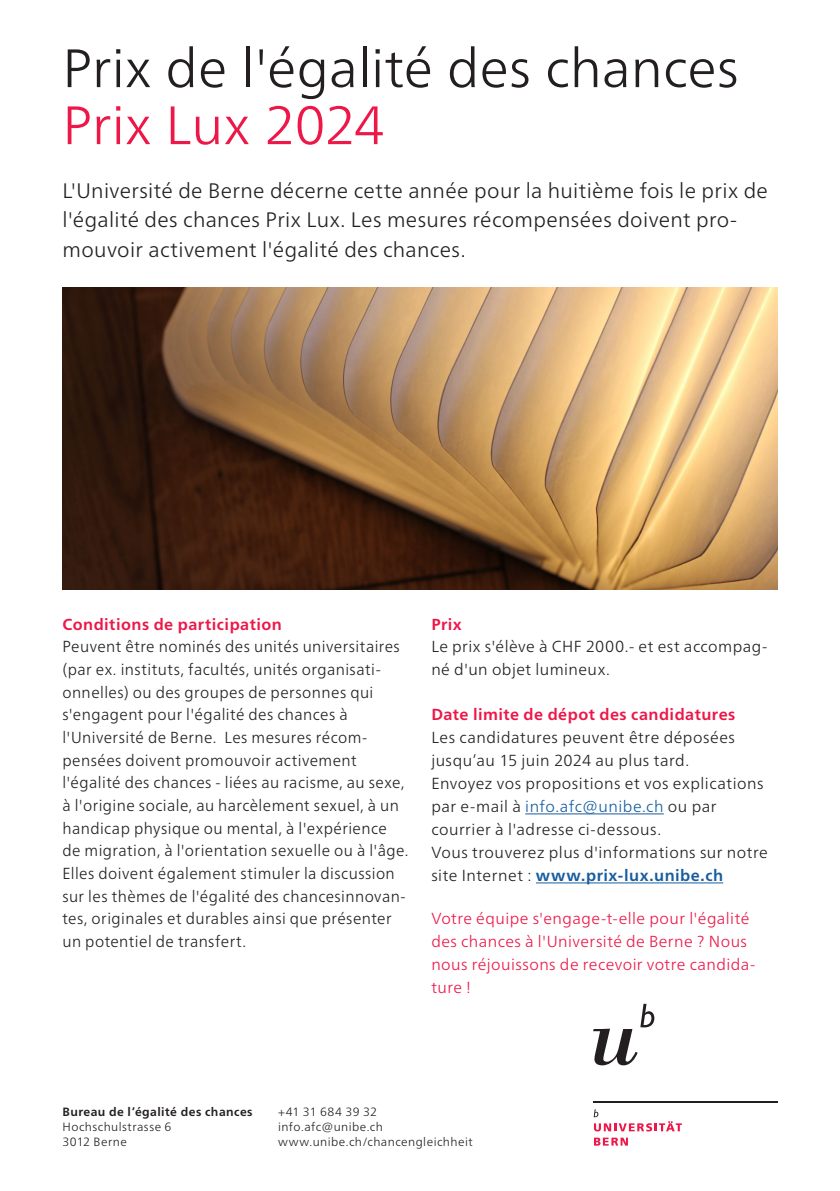
<style>
.page{position:relative;width:840px;height:1191px;background:#fff}
.page>*{position:absolute;margin:0;border:0;box-sizing:border-box;transform-origin:0 0}
._2_2-teilige_Headline{font:300 54px "Frutiger Neue LT Pro";letter-spacing:.005em;color:#231f20}
._2_2-teilige_Headline-2{font:300 54px "Frutiger Neue LT Pro";letter-spacing:.005em;color:#ed1748}
.Untertitel_Light{font:300 21px/29.6px "Frutiger Neue LT Pro";letter-spacing:.015em;color:#231f20}
.Grundtext_8_11_5{font:300 16px/22.6px "Frutiger Neue LT Pro";letter-spacing:.03em;color:#231f20}
._4_Grundtext{font:300 16px/22.6px "Frutiger Neue LT Pro";letter-spacing:.025em;color:#ed1748}
._4_Grundtext-2{font:700 16px "Frutiger Neue LT Pro";letter-spacing:.03em;color:#ed1748}
._5_Absender{font:300 12px "Frutiger Neue LT Pro";letter-spacing:.035em;color:#231f20}
._5_Absender-2{font:700 12px "Frutiger Neue LT Pro";letter-spacing:.04em;color:#231f20}
.s1{color:#175d9e}
.s2{font-weight:700;color:#175d9e}
</style>
<div class="page">
<hr style="left:525px;top:813px;width:138px;height:1px;background:#175d9e">
<hr style="left:535px;top:882px;width:187px;height:1px;background:#175d9e">
<svg style="left:593px;top:1003px;width:61px;height:62px"></svg>
<hr style="left:593px;top:1101px;width:184px;height:2px;background:#231f20">
<svg style="left:593px;top:1109px;width:88px;height:22px"></svg>
<svg style="left:594px;top:1137px;width:33px;height:8px"></svg>
<img style="left:62px;top:288px;width:715px;height:302px">
<p class="_2_2-teilige_Headline" style="left:62px;top:36px;width:677px">Prix de l'égalité des chances</p>
<p class="_2_2-teilige_Headline-2" style="left:62px;top:93px;width:323px">Prix Lux 2024</p>
<p class="Untertitel_Light" style="left:62px;top:175px;width:706px">L'Université de Berne décerne cette année pour la huitième fois le prix de l'égalité des chances Prix Lux. Les mesures récompensées doivent pro&shy;mouvoir activement l'égalité des chances.</p>
<p class="_4_Grundtext-2" style="left:62px;top:614px;width:221px">Conditions de participation</p>
<p class="Grundtext_8_11_5" style="left:62px;top:635px;width:347px">Peuvent être nominés des unités universitaires (par ex. instituts, facultés, unités organisati&shy;onnelles) ou des groupes de personnes qui s'engagent pour l'égalité des chances à l'Université de Berne. Les mesures récom&shy;pensées doivent promouvoir activement l'égalité des chances - liées au racisme, au sexe, à l'origine sociale, au harcèlement sexuel, à un handicap physique ou mental, à l'expérience de migration, à l'orientation sexuelle ou à l'âge.<br>Elles doivent également stimuler la discussion sur les thèmes de l'égalité des chancesinnovan&shy;tes, originales et durables ainsi que présenter un potentiel de transfert.</p>
<p class="_4_Grundtext-2" style="left:431px;top:614px;width:32px">Prix</p>
<p class="Grundtext_8_11_5" style="left:431px;top:635px;width:337px">Le prix s'élève à CHF 2000.- et est accompag&shy;né d'un objet lumineux.</p>
<p class="_4_Grundtext-2" style="left:431px;top:705px;width:305px">Date limite de dépot des candidatures</p>
<p class="Grundtext_8_11_5" style="left:431px;top:726px;width:305px">Les candidatures peuvent être déposées jusqu’au 15 juin 2024 au plus tard.</p>
<p class="Grundtext_8_11_5" style="left:431px;top:772px;width:333px">Envoyez vos propositions et vos explications par e-mail à <span class="s1">info.afc@unibe.ch</span> ou par courrier à l'adresse ci-dessous.</p>
<p class="Grundtext_8_11_5" style="left:431px;top:841px;width:338px">Vous trouverez plus d'informations sur notre site Internet : <span class="s2">www.prix-lux.unibe.ch</span></p>
<p class="_4_Grundtext" style="left:431px;top:907px;width:325px">Votre équipe s'engage-t-elle pour l'égalité des chances à l'Université de Berne ? Nous nous réjouissons de recevoir votre candida&shy;ture !</p>
<p class="_5_Absender-2" style="left:62px;top:1104px;width:192px">Bureau de l‘égalité des chances</p>
<p class="_5_Absender" style="left:62px;top:1119px;width:110px">Hochschulstrasse 6</p>
<p class="_5_Absender" style="left:62px;top:1134px;width:66px">3012 Berne</p>
<p class="_5_Absender" style="left:278px;top:1104px;width:100px">+41 31 684 39 32</p>
<p class="_5_Absender" style="left:278px;top:1119px;width:106px">info.afc@unibe.ch</p>
<p class="_5_Absender" style="left:278px;top:1134px;width:196px">www.unibe.ch/chancengleichheit</p>
</div>
